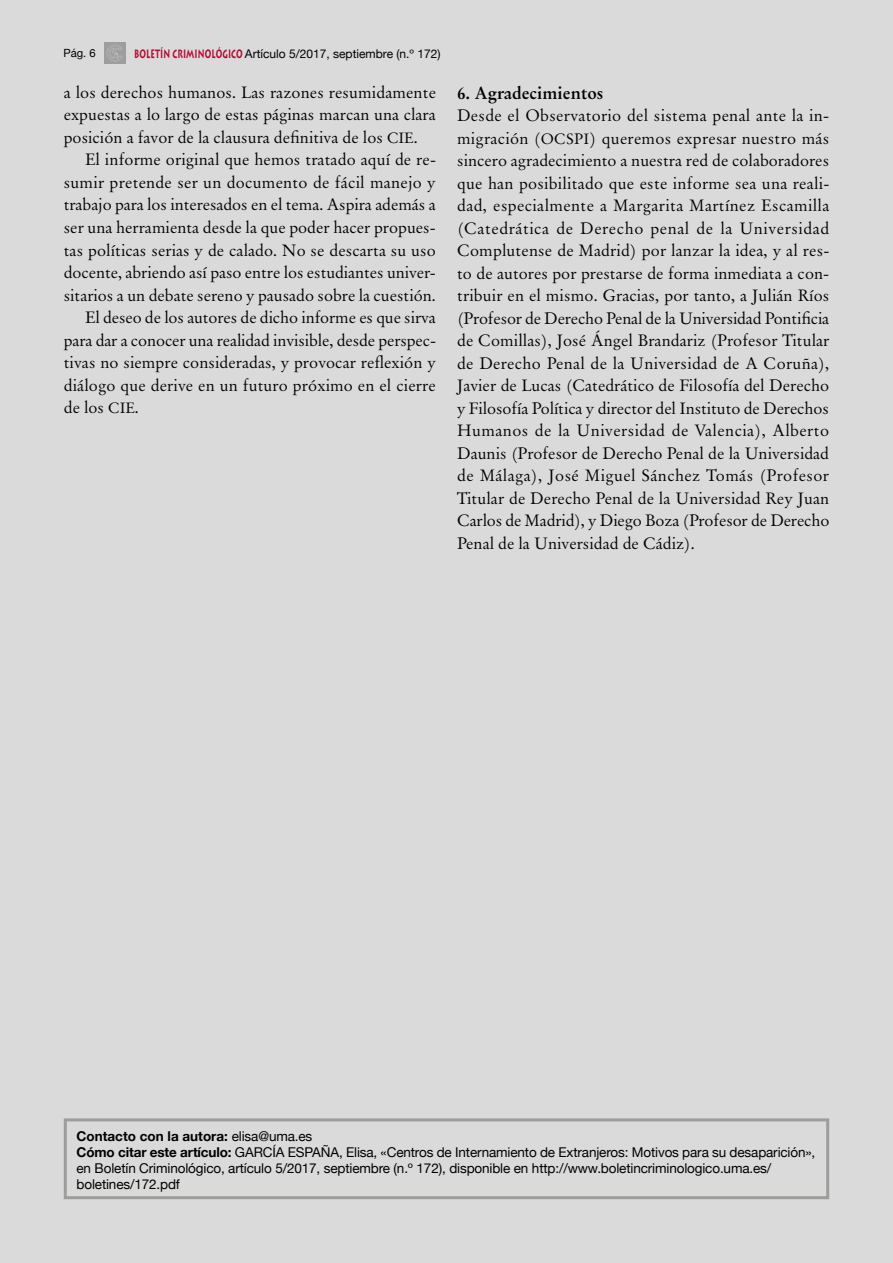
<style>
.page{position:relative;width:893px;height:1263px;background:#dadada}
.page>*{position:absolute;margin:0;border:0;box-sizing:border-box;transform-origin:0 0}
.t1{font:700 17.25px "Original Garamond BT";color:#000}
.t2{font:16.5px/22.5px "Original Garamond BT";color:#000;text-align:justify}
.t3{font:13.5px/15.8px "Helvetica Neue";letter-spacing:-.01em;color:#000}
.t4{font:12px "Helvetica Neue";color:#000}
.t5{font:11.25px "Helvetica Neue";color:#000}
.s1{font-family:"Lithos";font-weight:700;color:#b30931}
.s2{font-size:15px}
.s3{font-weight:700}
</style>
<div class="page">
<img style="left:105px;top:43px;width:21px;height:21px">
<div style="left:64px;top:1118px;width:765px;height:81px;border:3px solid #9d9d9c"></div>
<p class="t5" style="left:63px;top:47px;width:34px">Pág. 6</p>
<p class="t4" style="left:134px;top:46px;width:308px"><span class="s1">BOLETÍN CRIMINOLÓGICO</span> Artículo 5/2017, septiembre (n.º 172)</p>
<p class="t2" style="left:64px;top:81px;width:374px">a los derechos humanos. Las razones resumidamente expuestas a lo largo de estas páginas marcan una clara posición a favor de la clausura definitiva de los <span class="s2">CIE</span>.</p>
<p class="t2" style="left:85px;top:148px;width:352px">El informe original que hemos tratado aquí de re-</p>
<p class="t2" style="left:64px;top:171px;width:373px">sumir pretende ser un documento de fácil manejo y</p>
<p class="t2" style="left:64px;top:193px;width:373px">trabajo para los interesados en el tema. Aspira además a</p>
<p class="t2" style="left:64px;top:216px;width:373px">ser una herramienta desde la que poder hacer propues-</p>
<p class="t2" style="left:64px;top:238px;width:374px">tas políticas serias y de calado. No se descarta su uso</p>
<p class="t2" style="left:64px;top:261px;width:374px">docente, abriendo así paso entre los estudiantes univer-</p>
<p class="t2" style="left:64px;top:284px;width:374px">sitarios a un debate sereno y pausado sobre la cuestión.</p>
<p class="t2" style="left:85px;top:306px;width:352px">El deseo de los autores de dicho informe es que sirva</p>
<p class="t2" style="left:64px;top:329px;width:374px">para dar a conocer una realidad invisible, desde perspec-</p>
<p class="t2" style="left:64px;top:351px;width:373px">tivas no siempre consideradas, y provocar reflexión y</p>
<p class="t2" style="left:64px;top:374px;width:373px">diálogo que derive en un futuro próximo en el cierre</p>
<p class="t2" style="left:64px;top:396px;width:77px">de los <span class="s2">CIE</span>.</p>
<p class="t1" style="left:457px;top:82px;width:148px">6. Agradecimientos</p>
<p class="t2" style="left:457px;top:104px;width:374px">Desde el Observatorio del sistema penal ante la in&shy;migración (<span class="s2">OCSPI</span>) queremos expresar nuestro más sincero agradecimiento a nuestra red de colaboradores que han posibilitado que este informe sea una reali&shy;dad, especialmente a Margarita Martínez Escamilla (Catedrática de Derecho penal de la Universidad Complutense de Madrid) por lanzar la idea, y al res&shy;to de autores por prestarse de forma inmediata a con&shy;tribuir en el mismo. Gracias, por tanto, a Julián Ríos (Profesor de Derecho Penal de la Universidad Pontificia de Comillas), José Ángel Brandariz (Profesor Titular de Derecho Penal de la Universidad de A Coruña), Javier de Lucas (Catedrático de Filosofía del Derecho y Filosofía Política y director del Instituto de Derechos Humanos de la Universidad de Valencia), Alberto Daunis (Profesor de Derecho Penal de la Universidad de Málaga), José Miguel Sánchez Tomás (Profesor Titular de Derecho Penal de la Universidad Rey Juan Carlos de Madrid), y Diego Boza (Profesor de Derecho Penal de la Universidad de Cádiz).</p>
<p class="t3" style="left:77px;top:1128px;width:740px"><span class="s3">Contacto con la autora:</span> elisa@uma.es<br><span class="s3">Cómo citar este artículo:</span> GARCÍA ESPAÑA, Elisa, «Centros de Internamiento de Extranjeros: Motivos para su desaparición», en Boletín Criminológico, artículo 5/2017, septiembre (n.º 172), disponible en http://www.boletincriminologico.uma.es/ boletines/172.pdf</p>
</div>
